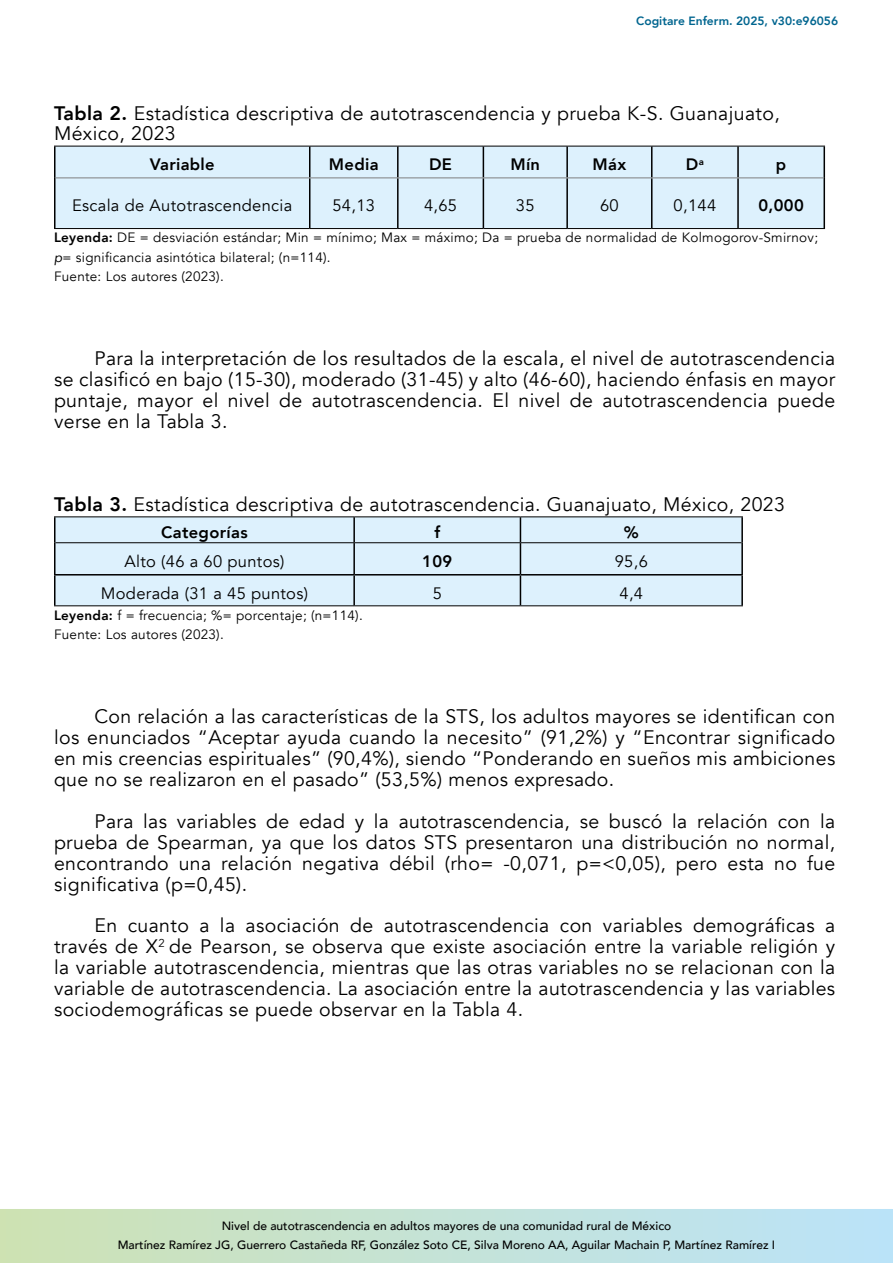
<style>
.page{position:relative;width:893px;height:1263px;background:#fff}
.page>*{position:absolute;margin:0;border:0;box-sizing:border-box;transform-origin:0 0}
.t1{font:19.5px/21px "Avenir";letter-spacing:.02em;color:#000;text-align:justify}
.t2{font:16.5px "Avenir";letter-spacing:.02em;color:#000}
.t3{font:800 16.5px "Avenir";letter-spacing:.02em;color:#000}
.t4{font:13.5px/19.5px "Avenir";letter-spacing:.02em;color:#000}
.t5{font:500 12px/18.6px "Avenir";color:#000;text-align:center}
.t6{font:800 12px "Avenir";color:#00658f}
.s1{font-weight:800}
.s2{font-style:italic}
</style>
<div class="page">
<svg style="left:0;top:1209px;width:893px;height:54px;background:#c4e2d6"></svg>
<div style="left:56px;top:147px;width:767px;height:81px;background:#ddf1fd"></div>
<hr style="left:54px;top:146px;width:2px;height:32px;background:#000">
<hr style="left:309px;top:146px;width:1px;height:31px;background:#000">
<hr style="left:397px;top:146px;width:2px;height:31px;background:#000">
<hr style="left:483px;top:146px;width:1px;height:31px;background:#000">
<hr style="left:566px;top:146px;width:2px;height:31px;background:#000">
<hr style="left:651px;top:146px;width:1px;height:31px;background:#000">
<hr style="left:737px;top:146px;width:2px;height:31px;background:#000">
<hr style="left:823px;top:146px;width:2px;height:32px;background:#000">
<hr style="left:54px;top:178px;width:2px;height:50px;background:#000">
<hr style="left:309px;top:178px;width:1px;height:50px;background:#000">
<hr style="left:397px;top:178px;width:2px;height:50px;background:#000">
<hr style="left:483px;top:178px;width:1px;height:50px;background:#000">
<hr style="left:566px;top:178px;width:2px;height:50px;background:#000">
<hr style="left:651px;top:178px;width:1px;height:50px;background:#000">
<hr style="left:737px;top:178px;width:2px;height:50px;background:#000">
<hr style="left:823px;top:178px;width:2px;height:50px;background:#000">
<hr style="left:54px;top:146px;width:256px;height:1px;background:#000">
<hr style="left:310px;top:146px;width:88px;height:1px;background:#000">
<hr style="left:398px;top:146px;width:85px;height:1px;background:#000">
<hr style="left:483px;top:146px;width:84px;height:1px;background:#000">
<hr style="left:567px;top:146px;width:85px;height:1px;background:#000">
<hr style="left:652px;top:146px;width:86px;height:1px;background:#000">
<hr style="left:738px;top:146px;width:87px;height:1px;background:#000">
<hr style="left:56px;top:177px;width:254px;height:1px;background:#7f7f7f">
<hr style="left:310px;top:177px;width:88px;height:1px;background:#7f7f7f">
<hr style="left:398px;top:177px;width:85px;height:1px;background:#7f7f7f">
<hr style="left:483px;top:177px;width:84px;height:1px;background:#7f7f7f">
<hr style="left:567px;top:177px;width:85px;height:1px;background:#7f7f7f">
<hr style="left:652px;top:177px;width:86px;height:1px;background:#7f7f7f">
<hr style="left:738px;top:177px;width:85px;height:1px;background:#7f7f7f">
<hr style="left:54px;top:228px;width:256px;height:1px;background:#000">
<hr style="left:310px;top:228px;width:88px;height:1px;background:#000">
<hr style="left:398px;top:228px;width:85px;height:1px;background:#000">
<hr style="left:483px;top:228px;width:84px;height:1px;background:#000">
<hr style="left:567px;top:228px;width:85px;height:1px;background:#000">
<hr style="left:652px;top:228px;width:86px;height:1px;background:#000">
<hr style="left:738px;top:228px;width:87px;height:1px;background:#000">
<div style="left:56px;top:517px;width:685px;height:88px;background:#ddf1fd"></div>
<hr style="left:54px;top:517px;width:2px;height:26px;background:#000">
<hr style="left:353px;top:517px;width:2px;height:25px;background:#000">
<svg style="left:520px;top:517px;width:1px;height:25px"></svg>
<hr style="left:741px;top:517px;width:2px;height:26px;background:#000">
<hr style="left:54px;top:543px;width:2px;height:31px;background:#000">
<hr style="left:353px;top:543px;width:2px;height:31px;background:#000">
<hr style="left:520px;top:543px;width:1px;height:31px;background:#000">
<hr style="left:741px;top:543px;width:2px;height:31px;background:#000">
<hr style="left:54px;top:574px;width:300px;height:1px;background:#000">
<hr style="left:54px;top:575px;width:2px;height:30px;background:#000">
<hr style="left:354px;top:574px;width:166px;height:1px;background:#000">
<hr style="left:353px;top:575px;width:2px;height:30px;background:#000">
<hr style="left:520px;top:574px;width:223px;height:1px;background:#000">
<hr style="left:520px;top:575px;width:1px;height:30px;background:#000">
<hr style="left:741px;top:575px;width:2px;height:30px;background:#000">
<hr style="left:54px;top:516px;width:300px;height:1px;background:#000">
<hr style="left:354px;top:516px;width:166px;height:1px;background:#000">
<hr style="left:520px;top:516px;width:223px;height:1px;background:#000">
<hr style="left:56px;top:542px;width:298px;height:1px;background:#000">
<hr style="left:354px;top:542px;width:166px;height:1px;background:#000">
<hr style="left:520px;top:542px;width:221px;height:1px;background:#000">
<hr style="left:54px;top:605px;width:300px;height:1px;background:#000">
<hr style="left:354px;top:605px;width:166px;height:1px;background:#000">
<hr style="left:520px;top:605px;width:223px;height:1px;background:#000">
<p class="t6" style="left:636px;top:10px;width:203px">Cogitare Enferm. 2025, v30:e96056</p>
<p class="t1" style="left:54px;top:104px;width:727px;line-height:19.5px"><span class="s1">Tabla 2.</span> Estadística descriptiva de autotrascendencia y prueba K-S. Guanajuato,<br>México, 2023</p>
<p class="t3" style="left:150px;top:149px;width:66px">Variable</p>
<p class="t3" style="left:329px;top:149px;width:51px">Media</p>
<p class="t3" style="left:429px;top:149px;width:24px">DE</p>
<p class="t3" style="left:510px;top:149px;width:31px">Mín</p>
<p class="t3" style="left:593px;top:149px;width:35px">Máx</p>
<p class="t3" style="left:686px;top:149px;width:20px">D<sup>a</sup></p>
<p class="t3" style="left:776px;top:149px;width:12px">p</p>
<p class="t2" style="left:72px;top:196px;width:222px">Escala de Autotrascendencia</p>
<p class="t2" style="left:332px;top:196px;width:44px">54,13</p>
<p class="t2" style="left:424px;top:196px;width:35px">4,65</p>
<p class="t2" style="left:516px;top:196px;width:20px">35</p>
<p class="t2" style="left:600px;top:196px;width:20px">60</p>
<p class="t2" style="left:674px;top:196px;width:44px">0,144</p>
<p class="t3" style="left:758px;top:191px;width:47px">0,000</p>
<p class="t4" style="left:54px;top:228px;width:766px"><span class="s1">Leyenda:</span> DE = desviación estándar; Min = mínimo; Max = máximo; Da = prueba de normalidad de Kolmogorov-Smirnov; <span class="s2">p</span>= significancia asintótica bilateral; (n=114).<br>Fuente: Los autores (2023).</p>
<p class="t1" style="left:54px;top:348px;width:783px;text-indent:40px">Para la interpretación de los resultados de la escala, el nivel de autotrascendencia se clasificó en bajo (15-30), moderado (31-45) y alto (46-60), haciendo énfasis en mayor puntaje, mayor el nivel de autotrascendencia. El nivel de autotrascendencia puede verse en la Tabla 3.</p>
<p class="t1" style="left:54px;top:494px;width:732px"><span class="s1">Tabla 3.</span> Estadística descriptiva de autotrascendencia. Guanajuato, México, 2023</p>
<p class="t3" style="left:161px;top:517px;width:88px">Categorías</p>
<p class="t3" style="left:434px;top:517px;width:7px">f</p>
<p class="t3" style="left:624px;top:517px;width:16px">%</p>
<p class="t2" style="left:124px;top:551px;width:162px">Alto (46 a 60 puntos)</p>
<p class="t3" style="left:422px;top:546px;width:31px">109</p>
<p class="t2" style="left:615px;top:551px;width:35px">95,6</p>
<p class="t2" style="left:101px;top:583px;width:209px">Moderada (31 a 45 puntos)</p>
<p class="t2" style="left:433px;top:583px;width:11px">5</p>
<p class="t2" style="left:619px;top:583px;width:25px">4,4</p>
<p class="t4" style="left:54px;top:605px;width:310px"><span class="s1">Leyenda:</span> f = frecuencia; %= porcentaje; (n=114).<br>Fuente: Los autores (2023).</p>
<p class="t1" style="left:54px;top:706px;width:783px;text-indent:40px">Con relación a las características de la STS, los adultos mayores se identifican con los enunciados “Aceptar ayuda cuando la necesito” (91,2%) y “Encontrar significado en mis creencias espirituales” (90,4%), siendo “Ponderando en sueños mis ambiciones que no se realizaron en el pasado” (53,5%) menos expresado.</p>
<p class="t1" style="left:54px;top:811px;width:783px;text-indent:40px">Para las variables de edad y la autotrascendencia, se buscó la relación con la prueba de Spearman, ya que los datos STS presentaron una distribución no normal, encontrando una relación negativa débil (rho= -0,071, p=&lt;0,05), pero esta no fue significativa (p=0,45).</p>
<p class="t1" style="left:54px;top:915px;width:783px;text-indent:40px">En cuanto a la asociación de autotrascendencia con variables demográficas a través de X<sup>2</sup> de Pearson, se observa que existe asociación entre la variable religión y la variable autotrascendencia, mientras que las otras variables no se relacionan con la variable de autotrascendencia. La asociación entre la autotrascendencia y las variables sociodemográficas se puede observar en la Tabla 4.</p>
<p class="t5" style="left:118px;top:1216px;width:659px">Nivel de autotrascendencia en adultos mayores de una comunidad rural de México<br>Martínez Ramírez JG, Guerrero Castañeda RF, González Soto CE, Silva Moreno AA, Aguilar Machain P, Martínez Ramírez I</p>
</div>
